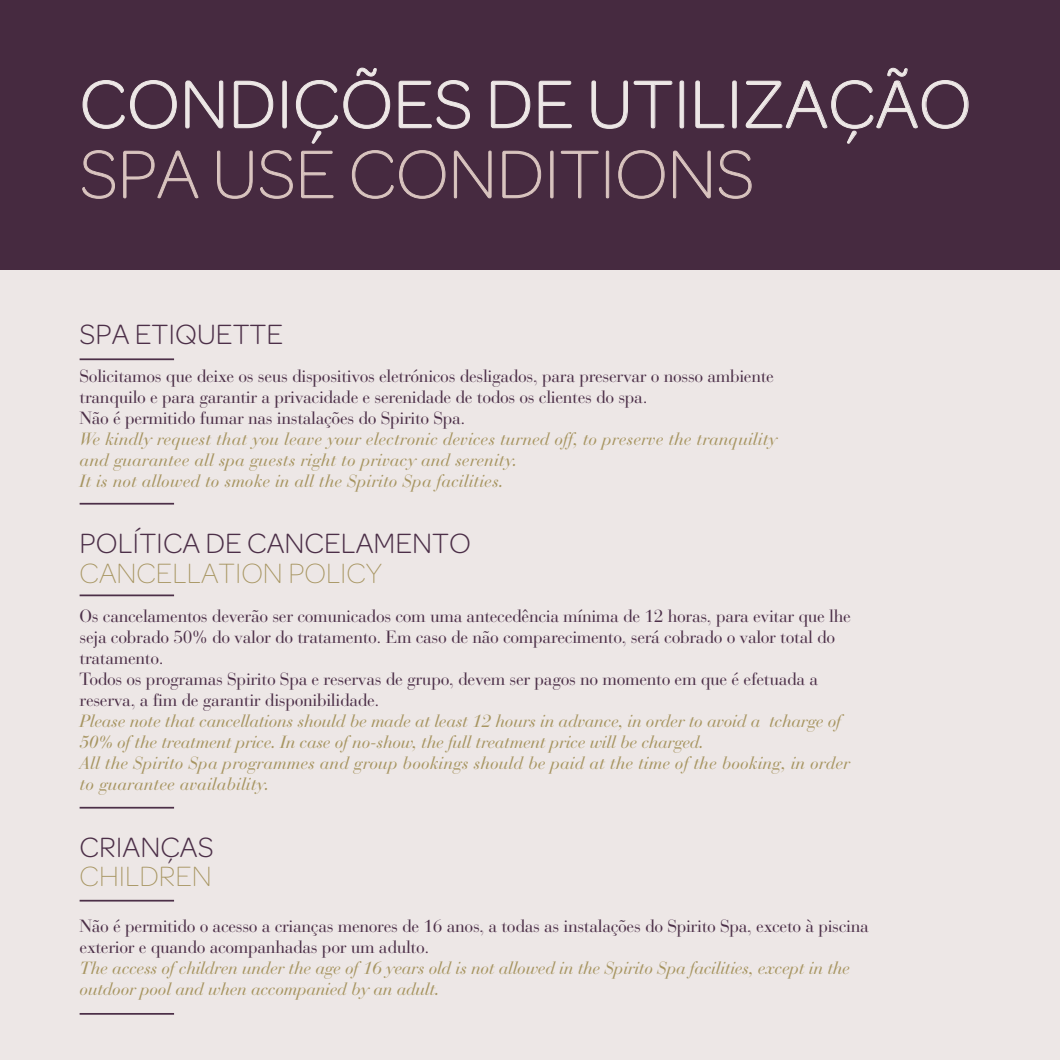
<style>
.page{position:relative;width:1060px;height:1060px;background:#ede7e6}
.page>*{position:absolute;margin:0;border:0;box-sizing:border-box;transform-origin:0 0}
.t1{font:300 71.92px "Omnes";letter-spacing:.005em;color:#ede7e6}
.t2{font:200 71.92px "Omnes";letter-spacing:.005em;color:#d9c4bf}
.t3{font:300 29.75px "Omnes";color:#4c2f48}
.t4{font:200 29.75px "Omnes";color:#a79561}
.t5{font:17.5px/21px "Bauer Bodoni";letter-spacing:-.02em;color:#4c2f48}
.t6{font:italic 17.5px/21px "Bauer Bodoni";letter-spacing:-.02em;color:#a79561}
.t7{font:italic 17.5px/21px "Bauer Bodoni";color:#a79561}
</style>
<div class="page">
<div style="left:0;top:0;width:1060px;height:269px;background:#462a40"></div>
<hr style="left:80px;top:594px;width:94px;height:2px;background:#4c2f48">
<hr style="left:80px;top:807px;width:94px;height:1px;background:#4c2f48">
<hr style="left:80px;top:900px;width:94px;height:1px;background:#4c2f48">
<hr style="left:80px;top:1013px;width:94px;height:1px;background:#4c2f48">
<svg style="left:83px;top:80px;width:94px;height:49px"></svg>
<svg style="left:185px;top:81px;width:38px;height:47px"></svg>
<svg style="left:234px;top:81px;width:39px;height:47px"></svg>
<div style="left:283px;top:81px;width:3px;height:47px;border:1px solid #ede7e6;border-radius:2px"></div>
<svg style="left:296px;top:68px;width:94px;height:75px"></svg>
<svg style="left:399px;top:80px;width:71px;height:49px"></svg>
<svg style="left:491px;top:81px;width:39px;height:47px"></svg>
<svg style="left:539px;top:81px;width:33px;height:47px"></svg>
<svg style="left:592px;top:81px;width:36px;height:48px"></svg>
<svg style="left:634px;top:81px;width:38px;height:47px"></svg>
<div style="left:680px;top:81px;width:4px;height:47px;border:1px solid #ede7e6;border-radius:2px"></div>
<svg style="left:695px;top:81px;width:29px;height:47px"></svg>
<div style="left:732px;top:81px;width:4px;height:47px;border:1px solid #ede7e6;border-radius:2px"></div>
<svg style="left:746px;top:68px;width:222px;height:75px"></svg>
<svg style="left:82px;top:150px;width:33px;height:49px"></svg>
<svg style="left:123px;top:151px;width:75px;height:48px"></svg>
<svg style="left:217px;top:151px;width:35px;height:48px"></svg>
<svg style="left:260px;top:150px;width:33px;height:49px"></svg>
<svg style="left:301px;top:151px;width:32px;height:47px"></svg>
<svg style="left:352px;top:150px;width:41px;height:49px"></svg>
<svg style="left:399px;top:150px;width:46px;height:49px"></svg>
<svg style="left:454px;top:151px;width:37px;height:47px"></svg>
<svg style="left:502px;top:151px;width:39px;height:47px"></svg>
<div style="left:550px;top:151px;width:3px;height:47px;border:1px solid #d9c4bf"></div>
<svg style="left:561px;top:151px;width:37px;height:47px"></svg>
<div style="left:606px;top:151px;width:3px;height:47px;border:1px solid #d9c4bf"></div>
<svg style="left:618px;top:150px;width:46px;height:49px"></svg>
<svg style="left:673px;top:151px;width:37px;height:47px"></svg>
<svg style="left:719px;top:150px;width:32px;height:49px"></svg>
<hr style="left:80px;top:358px;width:94px;height:2px;background:#4c2f48">
<hr style="left:80px;top:503px;width:94px;height:1px;background:#4c2f48">
<h1 class="t1" style="left:80px;top:65px;width:893px">CONDIÇÕES DE UTILIZAÇÃO</h1>
<h1 class="t2" style="left:80px;top:135px;width:676px">SPA USE CONDITIONS</h1>
<h2 class="t3" style="left:80px;top:317px;width:205px">SPA ETIQUETTE</h2>
<p class="t5" style="left:80px;top:366px;width:696px">Solicitamos que deixe os seus dispositivos eletrónicos desligados, para preservar o nosso ambiente tranquilo e para garantir a privacidade e serenidade de todos os clientes do spa.<br>Não é permitido fumar nas instalações do Spirito Spa.</p>
<p class="t7" style="left:80px;top:429px;width:699px">We kindly request that you leave your electronic devices turned off, to preserve the tranquility and guarantee all spa guests right to privacy and serenity.<br>It is not allowed to smoke in all the Spirito Spa facilities.</p>
<h2 class="t3" style="left:80px;top:527px;width:393px">POLÍTICA DE CANCELAMENTO</h2>
<h2 class="t4" style="left:80px;top:557px;width:304px">CANCELLATION POLICY</h2>
<p class="t5" style="left:80px;top:606px;width:773px">Os cancelamentos deverão ser comunicados com uma antecedência mínima de 12 horas, para evitar que lhe seja cobrado 50% do valor do tratamento. Em caso de não comparecimento, será cobrado o valor total do tratamento.<br>Todos os programas Spirito Spa e reservas de grupo, devem ser pagos no momento em que é efetuada a reserva, a fim de garantir disponibilidade.</p>
<p class="t6" style="left:80px;top:711px;width:772px">Please note that cancellations should be made at least 12 hours in advance, in order to avoid a tcharge of 50% of the treatment price. In case of no-show, the full treatment price will be charged.<br>All the Spirito Spa programmes and group bookings should be paid at the time of the booking, in order to guarantee availability.</p>
<h2 class="t3" style="left:80px;top:830px;width:135px">CRIANÇAS</h2>
<h2 class="t4" style="left:80px;top:860px;width:134px">CHILDREN</h2>
<p class="t5" style="left:80px;top:916px;width:791px">Não é permitido o acesso a crianças menores de 16 anos, a todas as instalações do Spirito Spa, exceto à piscina exterior e quando acompanhadas por um adulto.</p>
<p class="t6" style="left:80px;top:957px;width:772px">The access of children under the age of 16 years old is not allowed in the Spirito Spa facilities, except in the outdoor pool and when accompanied by an adult.</p>
</div>
